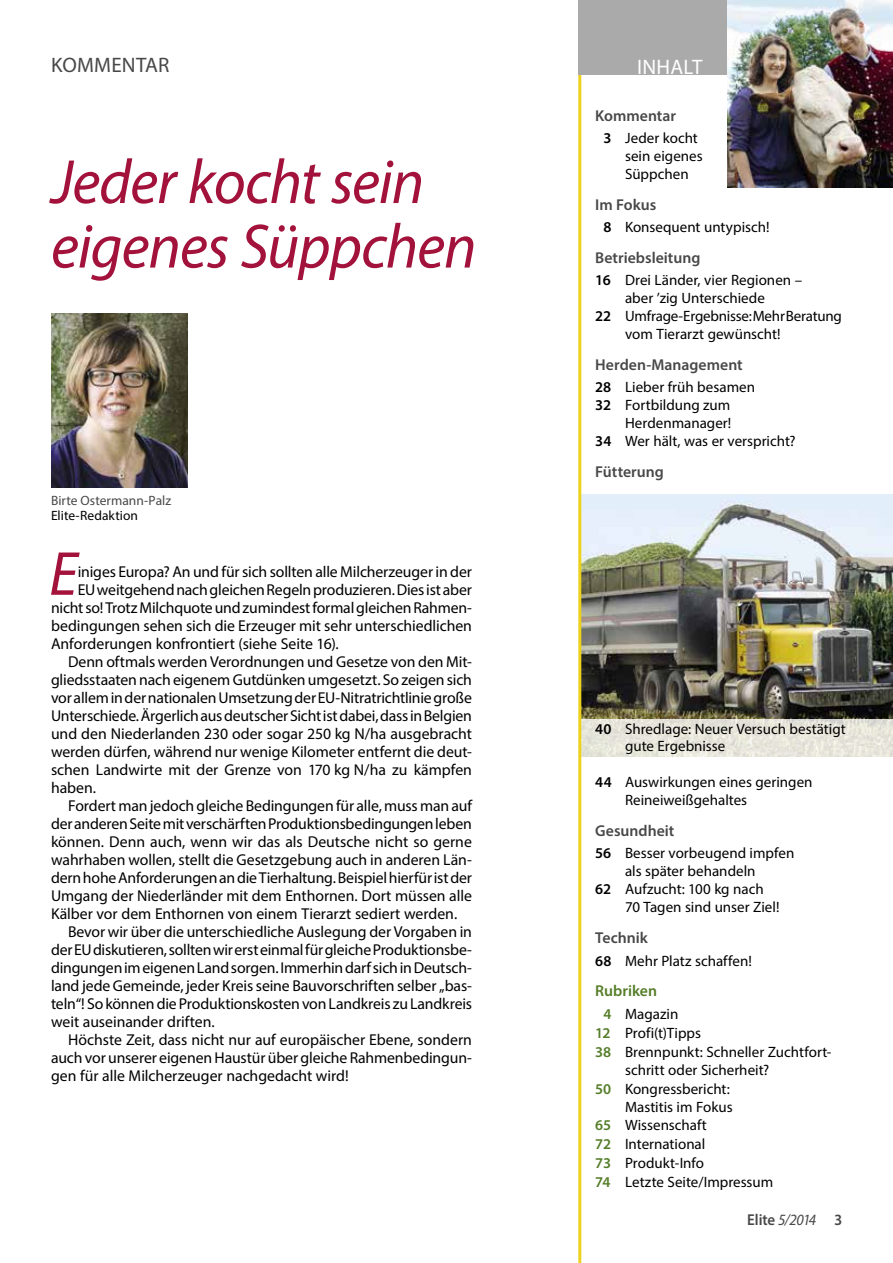
<style>
.page{position:relative;width:893px;height:1263px;background:#fff}
.page>*{position:absolute;margin:0;border:0;box-sizing:border-box;transform-origin:0 0}
.t1{font:italic 63px/64.5px "Myriad Pro";letter-spacing:-.015em;color:#a3123b}
.t2{font:italic 62.7px "Myriad Pro";color:#a3123b}
.t3{font:21px "Myriad Pro";letter-spacing:.01em;color:#484848}
.t4{font:21px "Myriad Pro";letter-spacing:.01em;color:#fff}
.t5{font:15.75px "Myriad Pro";letter-spacing:-.01em;color:#000}
.t6{font:600 15.75px "Myriad Pro";color:#484848}
.t7{font:600 15.75px "Myriad Pro";color:#484848;scale:.95 1}
.t8{font:600 15.75px "Myriad Pro";color:#557d29}
.t9{font:15px/18px "Myriad Pro";color:#000}
.t10{font:13.5px "Myriad Pro";letter-spacing:.005em;color:#484848}
.t11{font:13.5px "Myriad Pro";letter-spacing:.005em;color:#000}
.s1{font-weight:600}
.s2{font-weight:600;color:#557d29}
.s3{font-weight:400;font-style:italic}
</style>
<div class="page">
<img style="left:51px;top:314px;width:137px;height:173px">
<img style="left:581px;top:494px;width:312px;height:225px">
<svg style="left:581px;top:719px;width:312px;height:37px;background:#e6e5da"></svg>
<hr style="left:578px;top:0;width:3px;height:1263px;background:#ecd21c">
<div style="left:578px;top:0;width:315px;height:74px;background:#aaa"></div>
<img style="left:727px;top:0;width:166px;height:187px">
<h3 class="t3" style="left:51px;top:52px;width:120px">Kommentar</h3>
<h1 class="t1" style="left:51px;top:149px;width:427px">Jeder kocht sein eigenes Süppchen</h1>
<p class="t10" style="left:51px;top:492px;width:122px">Birte Ostermann-Palz</p>
<p class="t11" style="left:51px;top:507px;width:89px">Elite-Redaktion</p>
<h2 class="t2" style="left:49px;top:535px;width:30px">E</h2>
<p class="t5" style="left:78px;top:562px;width:396px">iniges Europa? An und für sich sollten alle Milcherzeuger in der</p>
<p class="t5" style="left:78px;top:580px;width:396px">EU weitgehend nach gleichen Regeln produzieren. Dies ist aber</p>
<p class="t5" style="left:51px;top:598px;width:422px">nicht so! Trotz Milchquote und zumindest formal gleichen Rahmen-</p>
<p class="t5" style="left:51px;top:616px;width:422px">bedingungen sehen sich die Erzeuger mit sehr unterschiedlichen</p>
<p class="t5" style="left:51px;top:634px;width:289px">Anforderungen konfrontiert (siehe Seite 16).</p>
<p class="t5" style="left:68px;top:652px;width:405px">Denn oftmals werden Verordnungen und Gesetze von den Mit-</p>
<p class="t5" style="left:51px;top:670px;width:422px">gliedsstaaten nach eigenem Gutdünken umgesetzt. So zeigen sich</p>
<p class="t5" style="left:51px;top:688px;width:422px">vor allem in der nationalen Umsetzung der EU-Nitratrichtlinie große</p>
<p class="t5" style="left:51px;top:706px;width:422px">Unterschiede. Ärgerlich aus deutscher Sicht ist dabei, dass in Belgien</p>
<p class="t5" style="left:51px;top:724px;width:422px">und den Niederlanden 230 oder sogar 250 kg N/ha ausgebracht</p>
<p class="t5" style="left:51px;top:742px;width:422px">werden dürfen, während nur wenige Kilometer entfernt die deut-</p>
<p class="t5" style="left:51px;top:760px;width:422px">schen Landwirte mit der Grenze von 170 kg N/ha zu kämpfen</p>
<p class="t5" style="left:51px;top:778px;width:47px">haben.</p>
<p class="t5" style="left:68px;top:796px;width:405px">Fordert man jedoch gleiche Bedingungen für alle, muss man auf</p>
<p class="t5" style="left:51px;top:814px;width:422px">der anderen Seite mit verschärften Produktionsbedingungen leben</p>
<p class="t5" style="left:51px;top:832px;width:422px">können. Denn auch, wenn wir das als Deutsche nicht so gerne</p>
<p class="t5" style="left:51px;top:850px;width:422px">wahrhaben wollen, stellt die Gesetzgebung auch in anderen Län-</p>
<p class="t5" style="left:51px;top:868px;width:422px">dern hohe Anforderungen an die Tierhaltung. Beispiel hierfür ist der</p>
<p class="t5" style="left:51px;top:886px;width:422px">Umgang der Niederländer mit dem Enthornen. Dort müssen alle</p>
<p class="t5" style="left:51px;top:904px;width:408px">Kälber vor dem Enthornen von einem Tierarzt sediert werden.</p>
<p class="t5" style="left:68px;top:922px;width:405px">Bevor wir über die unterschiedliche Auslegung der Vorgaben in</p>
<p class="t5" style="left:51px;top:940px;width:422px">der EU diskutieren, sollten wir erst einmal für gleiche Produktionsbe-</p>
<p class="t5" style="left:51px;top:958px;width:422px">dingungen im eigenen Land sorgen. Immerhin darf sich in Deutsch-</p>
<p class="t5" style="left:51px;top:976px;width:422px">land jede Gemeinde, jeder Kreis seine Bauvorschriften selber „bas-</p>
<p class="t5" style="left:51px;top:994px;width:423px">teln“! So können die Produktionskosten von Landkreis zu Landkreis</p>
<p class="t5" style="left:51px;top:1012px;width:165px">weit auseinander driften.</p>
<p class="t5" style="left:68px;top:1030px;width:405px">Höchste Zeit, dass nicht nur auf europäischer Ebene, sondern</p>
<p class="t5" style="left:51px;top:1048px;width:422px">auch vor unserer eigenen Haustür über gleiche Rahmenbedingun-</p>
<p class="t5" style="left:51px;top:1066px;width:299px">gen für alle Milcherzeuger nachgedacht wird!</p>
<h3 class="t4" style="left:637px;top:54px;width:67px">Inhalt</h3>
<p class="t6" style="left:595px;top:106px;width:82px">Kommentar</p>
<p class="t9" style="left:625px;top:129px;width:79px;text-indent:-22px"><span class="s1">3</span> Jeder kocht sein eigenes<br>Süppchen</p>
<p class="t6" style="left:595px;top:195px;width:63px">Im Fokus</p>
<p class="t9" style="left:603px;top:218px;width:168px"><span class="s1">8</span> Konsequent untypisch!</p>
<p class="t6" style="left:595px;top:248px;width:107px">Betriebsleitung</p>
<p class="t9" style="left:595px;top:271px;width:208px"><span class="s1">16</span> Drei Länder, vier Regionen –</p>
<p class="t9" style="left:625px;top:289px;width:141px">aber ’zig Unterschiede</p>
<p class="t9" style="left:595px;top:307px;width:248px"><span class="s1">22</span> Umfrage-Ergebnisse: Mehr Beratung</p>
<p class="t9" style="left:625px;top:325px;width:157px">vom Tierarzt gewünscht!</p>
<p class="t6" style="left:595px;top:355px;width:149px">Herden-Management</p>
<p class="t9" style="left:595px;top:378px;width:161px"><span class="s1">28</span> Lieber früh besamen</p>
<p class="t9" style="left:595px;top:396px;width:137px"><span class="s1">32</span> Fortbildung zum</p>
<p class="t9" style="left:625px;top:414px;width:108px">Herdenmanager!</p>
<p class="t9" style="left:595px;top:432px;width:202px"><span class="s1">34</span> Wer hält, was er verspricht?</p>
<p class="t6" style="left:595px;top:462px;width:70px">Fütterung</p>
<p class="t9" style="left:625px;top:721px;width:222px;line-height:16.5px;text-indent:-30px"><span class="s1">40</span> Shredlage: Neuer Versuch bestätigt gute Ergebnisse</p>
<p class="t9" style="left:625px;top:773px;width:189px;text-indent:-30px"><span class="s1">44</span> Auswirkungen eines geringen -Reineiweißgehaltes</p>
<p class="t6" style="left:595px;top:821px;width:81px">Gesundheit</p>
<p class="t9" style="left:595px;top:844px;width:201px"><span class="s1">56</span> Besser vorbeugend impfen</p>
<p class="t9" style="left:625px;top:862px;width:132px">als später behandeln</p>
<p class="t9" style="left:595px;top:880px;width:170px"><span class="s1">62</span> Aufzucht: 100 kg nach</p>
<p class="t9" style="left:625px;top:898px;width:156px">70 Tagen sind unser Ziel!</p>
<p class="t6" style="left:595px;top:928px;width:54px">Technik</p>
<p class="t9" style="left:595px;top:951px;width:158px"><span class="s1">68</span> Mehr Platz schaffen!</p>
<p class="t8" style="left:595px;top:981px;width:63px">Rubriken</p>
<p class="t9" style="left:603px;top:1004px;width:76px"><span class="s2">4</span> Magazin</p>
<p class="t9" style="left:595px;top:1023px;width:107px"><span class="s2">12</span> Profi(t)Tipps</p>
<p class="t9" style="left:595px;top:1042px;width:238px"><span class="s2">38</span> Brennpunkt: Schneller Zuchtfort-</p>
<p class="t9" style="left:625px;top:1060px;width:146px">schritt oder Sicherheit?</p>
<p class="t9" style="left:595px;top:1079px;width:136px"><span class="s2">50</span> Kongressbericht:</p>
<p class="t9" style="left:625px;top:1097px;width:109px">Mastitis im Fokus</p>
<p class="t9" style="left:595px;top:1116px;width:113px"><span class="s2">65</span> Wissenschaft</p>
<p class="t9" style="left:595px;top:1135px;width:112px"><span class="s2">72</span> International</p>
<p class="t9" style="left:595px;top:1154px;width:110px"><span class="s2">73</span> Produkt-Info</p>
<p class="t9" style="left:595px;top:1173px;width:179px"><span class="s2">74</span> Letzte Seite/Impressum</p>
<p class="t7" style="left:747px;top:1209px;width:101px">Elite <span class="s3">5/2014</span> 3</p>
</div>
